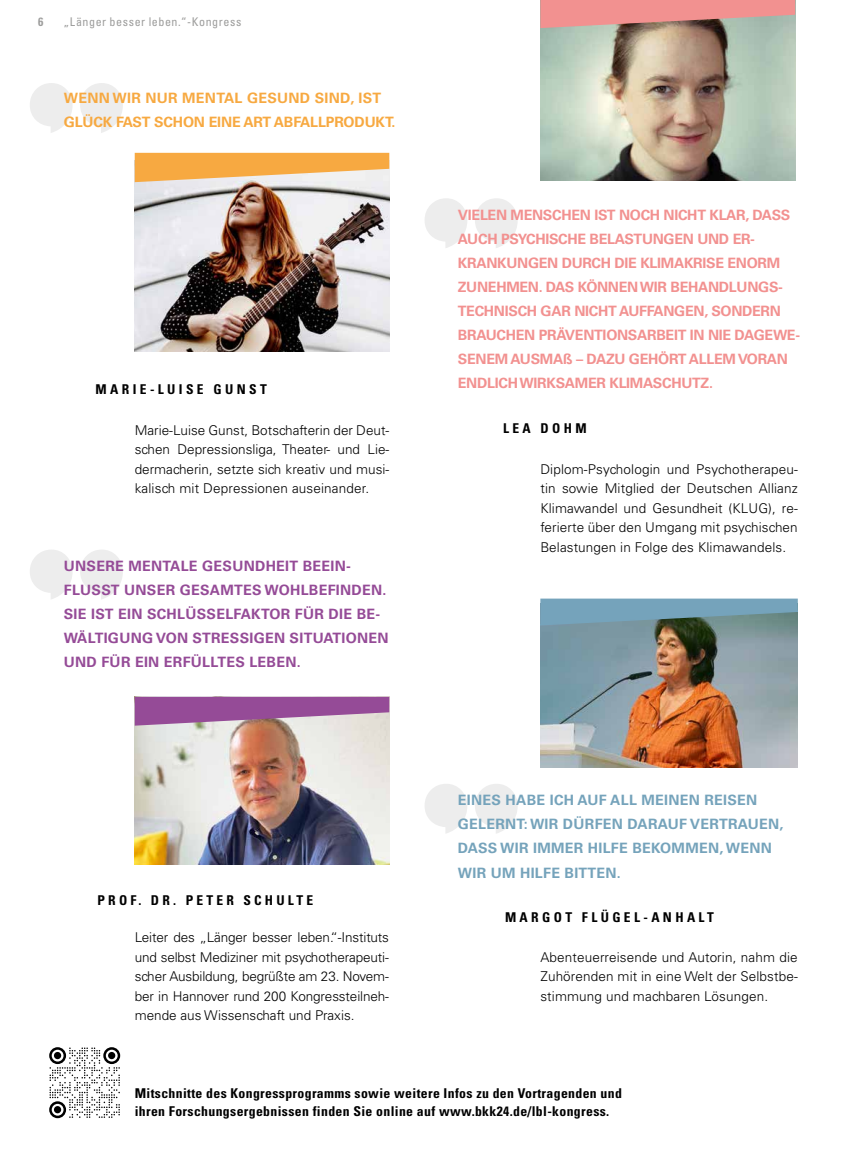
<style>
.page{position:relative;width:851px;height:1149px;background:#fff}
.page>*{position:absolute;margin:0;border:0;box-sizing:border-box;transform-origin:0 0}
.t1{font:700 14.25px/24px "Univers LT Std";letter-spacing:-.02em;color:#f29190}
.t2{font:700 14.25px/24px "Univers LT Std";letter-spacing:.02em;color:#954b97}
.t3{font:700 14.25px/24px "Univers LT Std";letter-spacing:.02em;color:#75a3bb}
.t4{font:700 14.25px/24px "Univers LT Std";letter-spacing:-.01em;color:#f7a941}
.t5{font:300 13.5px/19.5px "Univers LT Std";letter-spacing:.01em;color:#000;text-align:justify}
.t6{font:700 condensed 13.5px/18px "Univers LT Std";letter-spacing:.025em;color:#000}
.t7{font:700 condensed 13.5px "Univers LT Std";letter-spacing:.25em;color:#000}
.t8{font:700 condensed 13.5px "Univers LT Std";letter-spacing:.24em;color:#000}
.t9{font:condensed 12px "Univers LT Std";letter-spacing:.045em;color:#9d9d9c}
.t10{font:700 condensed 12px "Univers LT Std";color:#9d9d9c}
</style>
<div class="page">
<svg style="left:49px;top:1047px;width:71px;height:70px"></svg>
<svg style="left:54px;top:1051px;width:7px;height:7px"></svg>
<svg style="left:108px;top:1051px;width:7px;height:7px"></svg>
<svg style="left:54px;top:1105px;width:7px;height:7px"></svg>
<svg style="left:30px;top:83px;width:93px;height:50px"></svg>
<svg style="left:425px;top:198px;width:92px;height:50px"></svg>
<svg style="left:425px;top:784px;width:92px;height:49px"></svg>
<svg style="left:30px;top:550px;width:93px;height:49px"></svg>
<hr style="left:850px;top:0;width:1px;height:196px;background:#000">
<img style="left:135px;top:182px;width:254px;height:169px">
<svg style="left:135px;top:153px;width:254px;height:29px;background:#f5b868"></svg>
<img style="left:135px;top:725px;width:254px;height:138px">
<svg style="left:135px;top:696px;width:254px;height:29px;background:#a56ba3"></svg>
<img style="left:540px;top:28px;width:255px;height:153px">
<svg style="left:540px;top:0;width:255px;height:28px;background:#da918d"></svg>
<img style="left:540px;top:627px;width:257px;height:140px">
<svg style="left:540px;top:598px;width:257px;height:29px;background:#739aa9"></svg>
<p class="t10" style="left:38px;top:14px;width:7px">6</p>
<p class="t9" style="left:64px;top:14px;width:179px">„Länger besser leben.“-Kongress</p>
<p class="t4" style="left:64px;top:86px;width:333px">WENN WIR NUR MENTAL GESUND SIND, IST<br>GLÜCK FAST SCHON EINE ART ABFALLPRODUKT.</p>
<p class="t7" style="left:96px;top:380px;width:173px">MARIE-LUISE GUNST</p>
<p class="t5" style="left:135px;top:420px;width:256px">Marie-Luise Gunst, Botschafterin der Deut&shy;schen Depressionsliga, Theater- und Lie&shy;dermacherin, setzte sich kreativ und musi&shy;kalisch mit Depressionen auseinander.</p>
<p class="t2" style="left:64px;top:554px;width:326px">UNSERE MENTALE GESUNDHEIT BEEIN-FLUSST UNSER GESAMTES WOHLBEFINDEN.<br>SIE IST EIN SCHLÜSSELFAKTOR FÜR DIE BE-WÄLTIGUNG VON STRESSIGEN SITUATIONEN UND FÜR EIN ERFÜLLTES LEBEN.</p>
<p class="t1" style="left:458px;top:203px;width:344px">VIELEN MENSCHEN IST NOCH NICHT KLAR, DASS AUCH PSYCHISCHE BELASTUNGEN UND ER-KRANKUNGEN DURCH DIE KLIMAKRISE ENORM ZUNEHMEN. DAS KÖNNEN WIR BEHANDLUNGS-TECHNISCH GAR NICHT AUFFANGEN, SONDERN BRAUCHEN PRÄVENTIONSARBEIT IN NIE DAGEWE-SENEM AUSMAß – DAZU GEHÖRT ALLEM VORAN ENDLICH WIRKSAMER KLIMASCHUTZ.</p>
<p class="t6" style="left:503px;top:419px;width:85px">LEA DOHM</p>
<p class="t5" style="left:540px;top:459px;width:259px">Diplom-Psychologin und Psychotherapeu&shy;tin sowie Mitglied der Deutschen Allianz Klimawandel und Gesundheit (KLUG), re&shy;ferierte über den Umgang mit psychischen Belastungen in Folge des Klimawandels.</p>
<p class="t8" style="left:97px;top:892px;width:217px">PROF. DR. PETER SCHULTE</p>
<p class="t5" style="left:135px;top:927px;width:256px">Leiter des „Länger besser leben.“-Instituts und selbst Mediziner mit psychotherapeuti&shy;scher Ausbildung, begrüßte am 23. Novem&shy;ber in Hannover rund 200 Kongressteilneh&shy;mende aus Wissenschaft und Praxis.</p>
<p class="t3" style="left:458px;top:788px;width:327px">EINES HABE ICH AUF ALL MEINEN REISEN<br>GELERNT: WIR DÜRFEN DARAUF VERTRAUEN,<br>DASS WIR IMMER HILFE BEKOMMEN, WENN<br>WIR UM HILFE BITTEN.</p>
<p class="t7" style="left:505px;top:908px;width:210px">MARGOT FLÜGEL-ANHALT</p>
<p class="t5" style="left:540px;top:946px;width:259px">Abenteuerreisende und Autorin, nahm die Zuhörenden mit in eine Welt der Selbstbe&shy;stimmung und machbaren Lösungen.</p>
<p class="t6" style="left:135px;top:1083px;width:488px">Mitschnitte des Kongressprogramms sowie weitere Infos zu den Vortragenden und ihren Forschungsergebnissen finden Sie online auf www.bkk24.de/lbl-kongress.</p>
</div>
